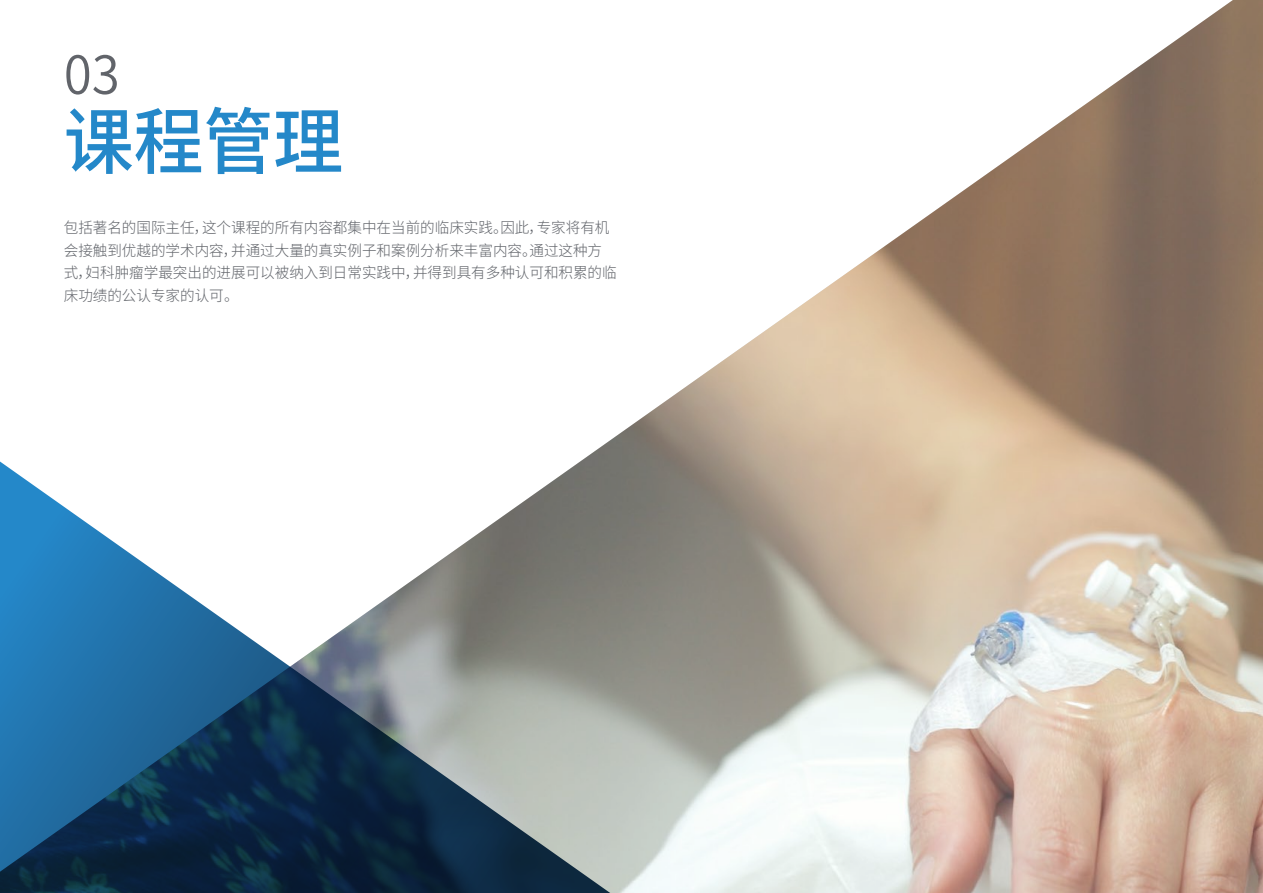
<style>
.page{position:relative;width:1263px;height:893px;background:#fff}
.page>*{position:absolute;margin:0;border:0;box-sizing:border-box;transform-origin:0 0}
.t1{font:500 72px "Source Han Sans CN";color:#2488c9}
.t2{font:52.5px "Source Han Sans CN";color:#61646a}
.t3{font:300 15px/22.5px "Source Han Sans CN";color:#61646a}
</style>
<div class="page">
<img style="left:602px;top:0;width:661px;height:893px">
<svg style="left:0;top:446px;width:640px;height:447px"></svg>
<h2 class="t2" style="left:64px;top:45px;width:57px">03</h2>
<h1 class="t1" style="left:64px;top:101px;width:281px">课程管理</h1>
<p class="t3" style="left:64px;top:217px;width:554px">包括著名的国际主任，这个课程的所有内容都集中在当前的临床实践。因此，专家将有机会接触到优越的学术内容，并通过大量的真实例子和案例分析来丰富内容。通过这种方式，妇科肿瘤学最突出的进展可以被纳入到日常实践中，并得到具有多种认可和积累的临床功绩的公认专家的认可。</p>
</div>
